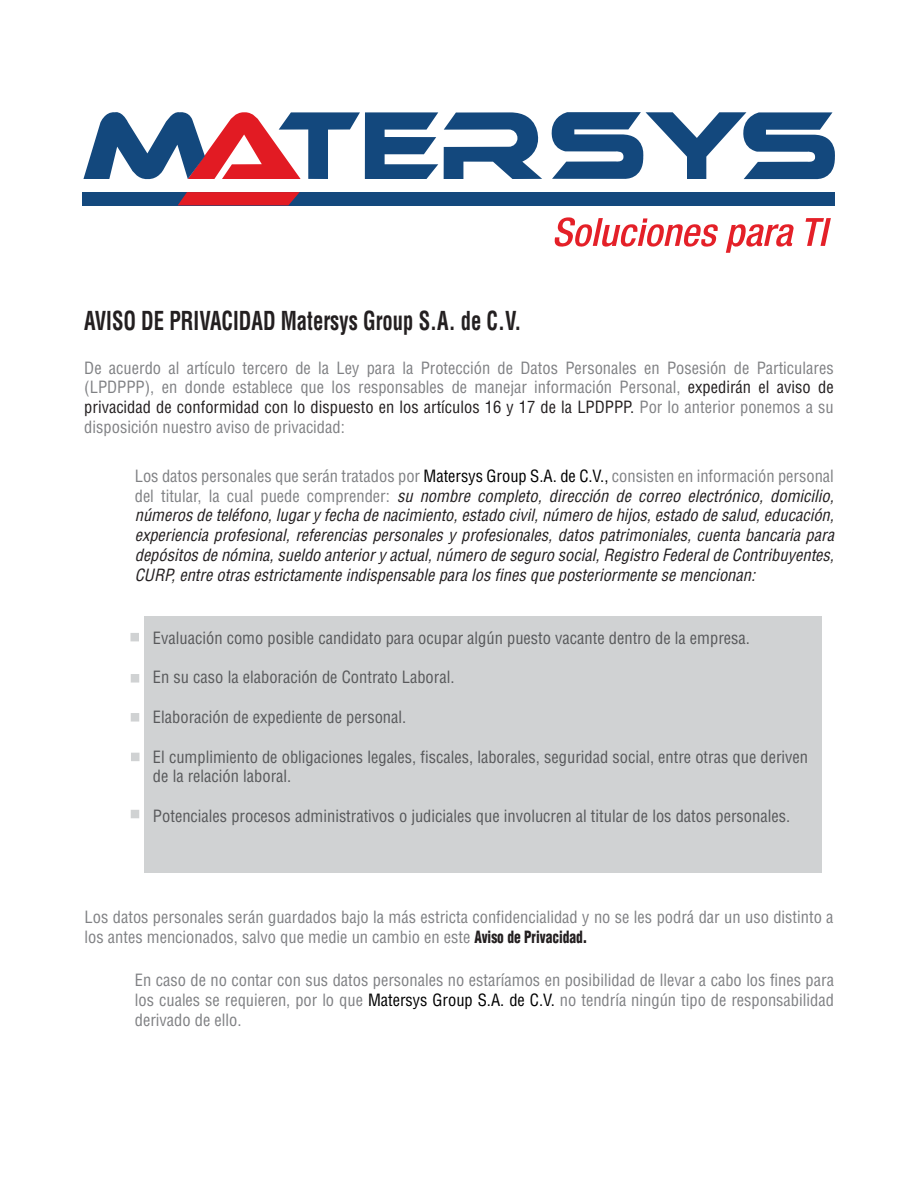
<style>
.page{position:relative;width:918px;height:1188px;background:#fff}
.page>*{position:absolute;margin:0;border:0;box-sizing:border-box;transform-origin:0 0}
.t1{font:700 condensed 25.5px "Helvetica CE";color:#231f20;scale:.81 1}
.t2{font:condensed 16.5px/19.8px "Helvetica";color:#808184;text-align:justify}
.t3{font:italic condensed 16.5px/19.8px "Helvetica";color:#231f20;text-align:justify}
.t4{font:condensed 16.5px/19.8px "Helvetica";color:#58595b}
.s1{color:#231f20}
.s2{font-style:normal;color:#808184}
.s3{font-style:normal;color:#000}
.s4{font-weight:900;color:#231f20}
.s5{color:#000}
</style>
<div class="page">
<div style="left:144px;top:616px;width:678px;height:257px;background:#d0d2d3"></div>
<div style="left:130px;top:633px;width:9px;height:8px;background:#d0d2d3;border:3px solid #d0d2d3"></div>
<div style="left:131px;top:674px;width:8px;height:9px;background:#d0d2d3;border:3px solid #d0d2d3"></div>
<div style="left:131px;top:713px;width:8px;height:9px;background:#d0d2d3;border:3px solid #d0d2d3"></div>
<div style="left:131px;top:753px;width:9px;height:8px;background:#d0d2d3;border:3px solid #d0d2d3"></div>
<div style="left:131px;top:810px;width:8px;height:8px;background:#d0d2d3"></div>
<div style="left:83px;top:192px;width:752px;height:13px;background:#13487d"></div>
<svg style="left:444px;top:112px;width:98px;height:67px"></svg>
<svg style="left:551px;top:112px;width:284px;height:68px"></svg>
<svg style="left:83px;top:112px;width:355px;height:68px"></svg>
<svg style="left:178px;top:192px;width:122px;height:13px;background:#cf1f2b"></svg>
<svg style="left:806px;top:218px;width:25px;height:28px"></svg>
<svg style="left:726px;top:224px;width:68px;height:29px"></svg>
<svg style="left:554px;top:217px;width:164px;height:30px"></svg>
<h1 class="t1" style="left:84px;top:305px;width:542px">AVISO DE PRIVACIDAD Matersys Group S.A. de C.V.</h1>
<p class="t2" style="left:84px;top:358px;width:751px">De acuerdo al artículo tercero de la Ley para la Protección de Datos Personales en Posesión de Particulares (LPDPPP), en donde establece que los responsables de manejar información Personal, <span class="s1">expedirán el aviso de privacidad de conformidad con lo dispuesto en los artículos 16 y 17 de la LPDPPP.</span> Por lo anterior ponemos a su disposición nuestro aviso de privacidad:</p>
<p class="t3" style="left:135px;top:466px;width:701px"><span class="s2">Los datos personales que serán tratados por</span> <span class="s3">Matersys Group S.A. de C.V.,</span> <span class="s2">consisten en información personal del titular, la cual puede comprender:</span> su nombre completo, dirección de correo electrónico, domicilio, números de teléfono, lugar y fecha de nacimiento, estado civil, número de hijos, estado de salud, educación, experiencia profesional, referencias personales y profesionales, datos patrimoniales, cuenta bancaria para depósitos de nómina, sueldo anterior y actual, número de seguro social, Registro Federal de Contribuyentes, CURP, entre otras estrictamente indispensable para los fines que posteriormente se mencionan:</p>
<p class="t4" style="left:153px;top:628px;width:598px">Evaluación como posible candidato para ocupar algún puesto vacante dentro de la empresa.</p>
<p class="t4" style="left:153px;top:667px;width:303px">En su caso la elaboración de Contrato Laboral.</p>
<p class="t4" style="left:153px;top:707px;width:255px">Elaboración de expediente de personal.</p>
<p class="t4" style="left:153px;top:747px;width:657px">El cumplimiento de obligaciones legales, fiscales, laborales, seguridad social, entre otras que deriven de la relación laboral.</p>
<p class="t4" style="left:153px;top:806px;width:639px">Potenciales procesos administrativos o judiciales que involucren al titular de los datos personales.</p>
<p class="t2" style="left:85px;top:907px;width:751px">Los datos personales serán guardados bajo la más estricta confidencialidad y no se les podrá dar un uso distinto a los antes mencionados, salvo que medie un cambio en este <span class="s4">Aviso de Privacidad.</span></p>
<p class="t2" style="left:135px;top:970px;width:701px">En caso de no contar con sus datos personales no estaríamos en posibilidad de llevar a cabo los fines para los cuales se requieren, por lo que <span class="s5">Matersys Group S.A. de C.V.</span> no tendría ningún tipo de responsabilidad derivado de ello.</p>
</div>
